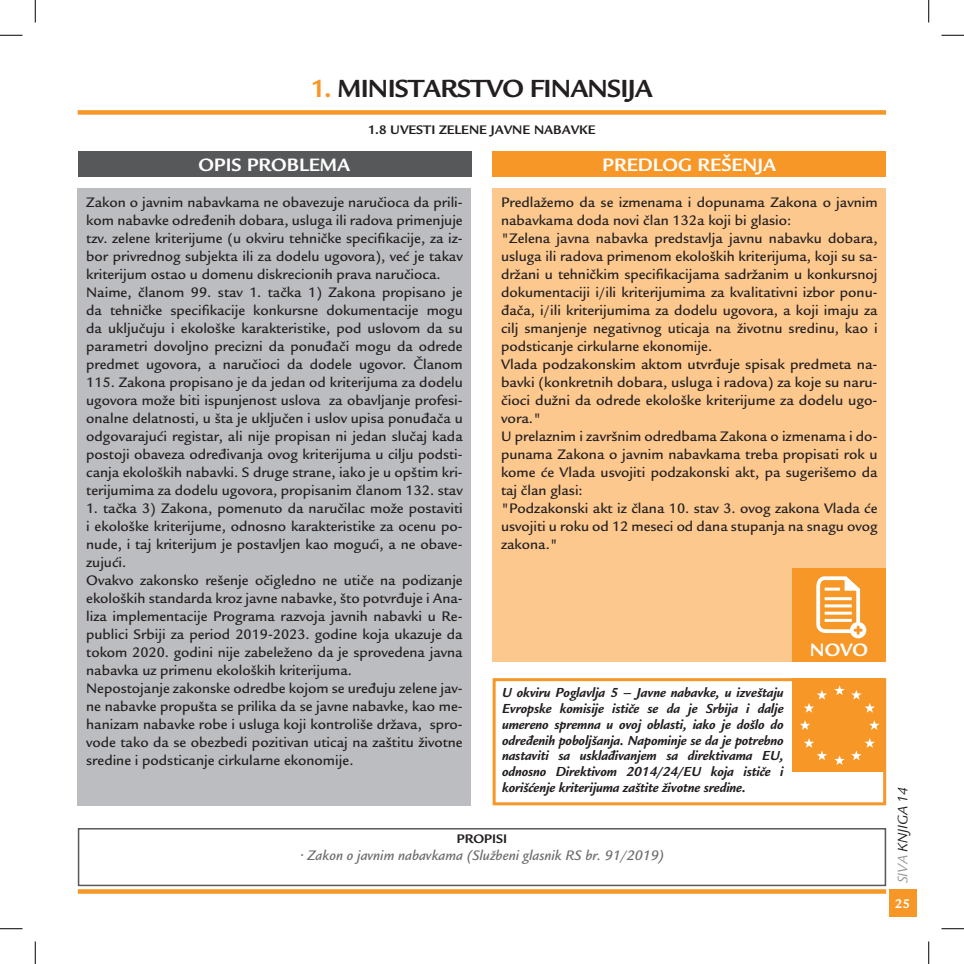
<style>
.page{position:relative;width:964px;height:964px;background:#fff}
.page>*{position:absolute;margin:0;border:0;box-sizing:border-box;transform-origin:0 0}
.Naslov_knjiznog_B{font:700 27px "O Legacy Sans";letter-spacing:-.03em;color:#231f20}
.Naslov_tabele{font:700 19.5px "O Legacy Sans";color:#fff}
.TXT_blokovi{font:500 15px/18px "O Legacy Sans";color:#231f20;text-align:justify}
.zakon{font:italic 500 15px "O Legacy Sans";color:#6c6d70}
.t1{font:italic 15px "O Legacy Sans";color:#231f20}
.Donji_BOX{font:italic 700 14.25px/15.8px "O Legacy Sans";letter-spacing:-.01em;color:#231f20;text-align:justify}
.t2{font:700 13.65px "O Legacy Sans";color:#fff}
.t3{font:700 13.5px "O Legacy Sans";color:#231f20}
.s1{color:#f79727}
.s2{color:#939598}
</style>
<div class="page">
<div style="left:889px;top:888px;width:27px;height:28px;background:#f79727"></div>
<svg style="left:78px;top:889px;width:808px;height:4px;fill:#f79727"></svg>
<div style="left:78px;top:151px;width:393px;height:26px;background:#57585a"></div>
<div style="left:492px;top:151px;width:394px;height:26px;background:#f79727"></div>
<div style="left:78px;top:188px;width:393px;height:617px;background:#bcbdc0"></div>
<div style="left:492px;top:188px;width:394px;height:473px;background:#fcc88e"></div>
<div style="left:78px;top:828px;width:808px;height:58px;border:2px solid #57585a"></div>
<div style="left:78px;top:110px;width:808px;height:5px;background:#f79727"></div>
<div style="left:792px;top:567px;width:94px;height:94px;background:#f79727"></div>
<svg style="left:849px;top:622px;width:17px;height:16px"></svg>
<svg style="left:816px;top:576px;width:45px;height:59px"></svg>
<div style="left:492px;top:678px;width:394px;height:127px;border:3px solid #f79727"></div>
<div style="left:792px;top:678px;width:93px;height:93px;background:#f79727"></div>
<svg style="left:834px;top:685px;width:10px;height:10px"></svg>
<svg style="left:834px;top:755px;width:10px;height:10px"></svg>
<svg style="left:851px;top:690px;width:23px;height:22px"></svg>
<svg style="left:851px;top:738px;width:23px;height:22px"></svg>
<svg style="left:804px;top:690px;width:23px;height:22px"></svg>
<svg style="left:804px;top:738px;width:23px;height:22px"></svg>
<svg style="left:800px;top:720px;width:10px;height:10px"></svg>
<svg style="left:869px;top:720px;width:10px;height:10px"></svg>
<svg style="left:0;top:35px;width:22px;height:1px"></svg>
<svg style="left:941px;top:35px;width:22px;height:1px"></svg>
<svg style="left:0;top:928px;width:22px;height:1px"></svg>
<svg style="left:941px;top:928px;width:22px;height:1px"></svg>
<svg style="left:35px;top:0;width:1px;height:22px"></svg>
<svg style="left:35px;top:941px;width:1px;height:22px"></svg>
<svg style="left:928px;top:0;width:1px;height:22px"></svg>
<svg style="left:928px;top:941px;width:1px;height:22px"></svg>
<p class="Naslov_knjiznog_B" style="left:311px;top:72px;width:343px"><span class="s1">1.</span> MINISTARSTVO FINANSIJA</p>
<p class="t3" style="left:368px;top:122px;width:229px">1.8 UVESTI ZELENE JAVNE NABAVKE</p>
<p class="Naslov_tabele" style="left:199px;top:153px;width:153px">OPIS PROBLEMA</p>
<p class="Naslov_tabele" style="left:602px;top:153px;width:175px">PREDLOG REŠENJA</p>
<p class="TXT_blokovi" style="left:86px;top:193px;width:378px">Zakon o javnim nabavkama ne obavezuje naručioca da prili&shy;kom nabavke određenih dobara, usluga ili radova primenjuje tzv. zelene kriterijume (u okviru tehničke specifikacije, za iz&shy;bor privrednog subjekta ili za dodelu ugovora), već je takav kriterijum ostao u domenu diskrecionih prava naručioca.</p>
<p class="TXT_blokovi" style="left:86px;top:283px;width:378px">Naime, članom 99. stav 1. tačka 1) Zakona propisano je da tehničke specifikacije konkursne dokumentacije mogu da uključuju i ekološke karakteristike, pod uslovom da su parametri dovoljno precizni da ponuđači mogu da odrede predmet ugovora, a naručioci da dodele ugovor. Članom 115. Zakona propisano je da jedan od kriterijuma za dodelu ugovora može biti ispunjenost uslova za obavljanje profesi&shy;onalne delatnosti, u šta je uključen i uslov upisa ponuđača u odgovarajući registar, ali nije propisan ni jedan slučaj kada postoji obaveza određivanja ovog kriterijuma u cilju podsti&shy;canja ekoloških nabavki. S druge strane, iako je u opštim kri&shy;terijumima za dodelu ugovora, propisanim članom 132. stav</p>
<p class="TXT_blokovi" style="left:86px;top:499px;width:378px">1. tačka 3) Zakona, pomenuto da naručilac može postaviti i ekološke kriterijume, odnosno karakteristike za ocenu po&shy;nude, i taj kriterijum je postavljen kao mogući, a ne obave&shy;zujući.</p>
<p class="TXT_blokovi" style="left:86px;top:571px;width:378px">Ovakvo zakonsko rešenje očigledno ne utiče na podizanje ekoloških standarda kroz javne nabavke, što potvrđuje i Ana&shy;liza implementacije Programa razvoja javnih nabavki u Re&shy;publici Srbiji za period 2019-2023. godine koja ukazuje da tokom 2020. godini nije zabeleženo da je sprovedena javna nabavka uz primenu ekoloških kriterijuma.</p>
<p class="TXT_blokovi" style="left:86px;top:679px;width:378px">Nepostojanje zakonske odredbe kojom se uređuju zelene jav&shy;ne nabavke propušta se prilika da se javne nabavke, kao me&shy;hanizam nabavke robe i usluga koji kontroliše država, spro&shy;vode tako da se obezbedi pozitivan uticaj na zaštitu životne sredine i podsticanje cirkularne ekonomije.</p>
<p class="TXT_blokovi" style="left:501px;top:193px;width:378px">Predlažemo da se izmenama i dopunama Zakona o javnim nabavkama doda novi član 132a koji bi glasio:</p>
<p class="TXT_blokovi" style="left:501px;top:229px;width:378px">"Zelena javna nabavka predstavlja javnu nabavku dobara, usluga ili radova primenom ekoloških kriterijuma, koji su sa&shy;držani u tehničkim specifikacijama sadržanim u konkursnoj dokumentaciji i/ili kriterijumima za kvalitativni izbor ponu&shy;đača, i/ili kriterijumima za dodelu ugovora, a koji imaju za cilj smanjenje negativnog uticaja na životnu sredinu, kao i podsticanje cirkularne ekonomije.</p>
<p class="TXT_blokovi" style="left:501px;top:355px;width:378px">Vlada podzakonskim aktom utvrđuje spisak predmeta na&shy;bavki (konkretnih dobara, usluga i radova) za koje su naru&shy;čioci dužni da odrede ekološke kriterijume za dodelu ugo&shy;vora."</p>
<p class="TXT_blokovi" style="left:501px;top:427px;width:378px">U prelaznim i završnim odredbama Zakona o izmenama i do&shy;punama Zakona o javnim nabavkama treba propisati rok u kome će Vlada usvojiti podzakonski akt, pa sugerišemo da taj član glasi:</p>
<p class="TXT_blokovi" style="left:501px;top:499px;width:378px">"Podzakonski akt iz člana 10. stav 3. ovog zakona Vlada će usvojiti u roku od 12 meseci od dana stupanja na snagu ovog zakona."</p>
<p class="Naslov_tabele" style="left:809px;top:638px;width:60px">NOVO</p>
<p class="Donji_BOX" style="left:502px;top:685px;width:283px">U okviru Poglavlja 5 – Javne nabavke, u izveštaju Evropske komisije ističe se da je Srbija i dalje umereno spremna u ovoj oblasti, iako je došlo do određenih poboljšanja. Napominje se da je potrebno nastaviti sa usklađivanjem sa direktivama EU, odnosno Direktivom 2014/24/EU koja ističe i korišćenje kriterijuma zaštite životne sredine.</p>
<p class="t3" style="left:456px;top:831px;width:52px">PROPISI</p>
<p class="zakon" style="left:300px;top:846px;width:366px">• Zakon o javnim nabavkama (Službeni glasnik RS br. 91/2019)</p>
<p class="t1" style="left:894px;top:883px;width:98px;rotate:-90deg"><span class="s2">SIVA</span> KNJIGA 14</p>
<p class="t2" style="left:894px;top:895px;width:17px">25</p>
</div>
